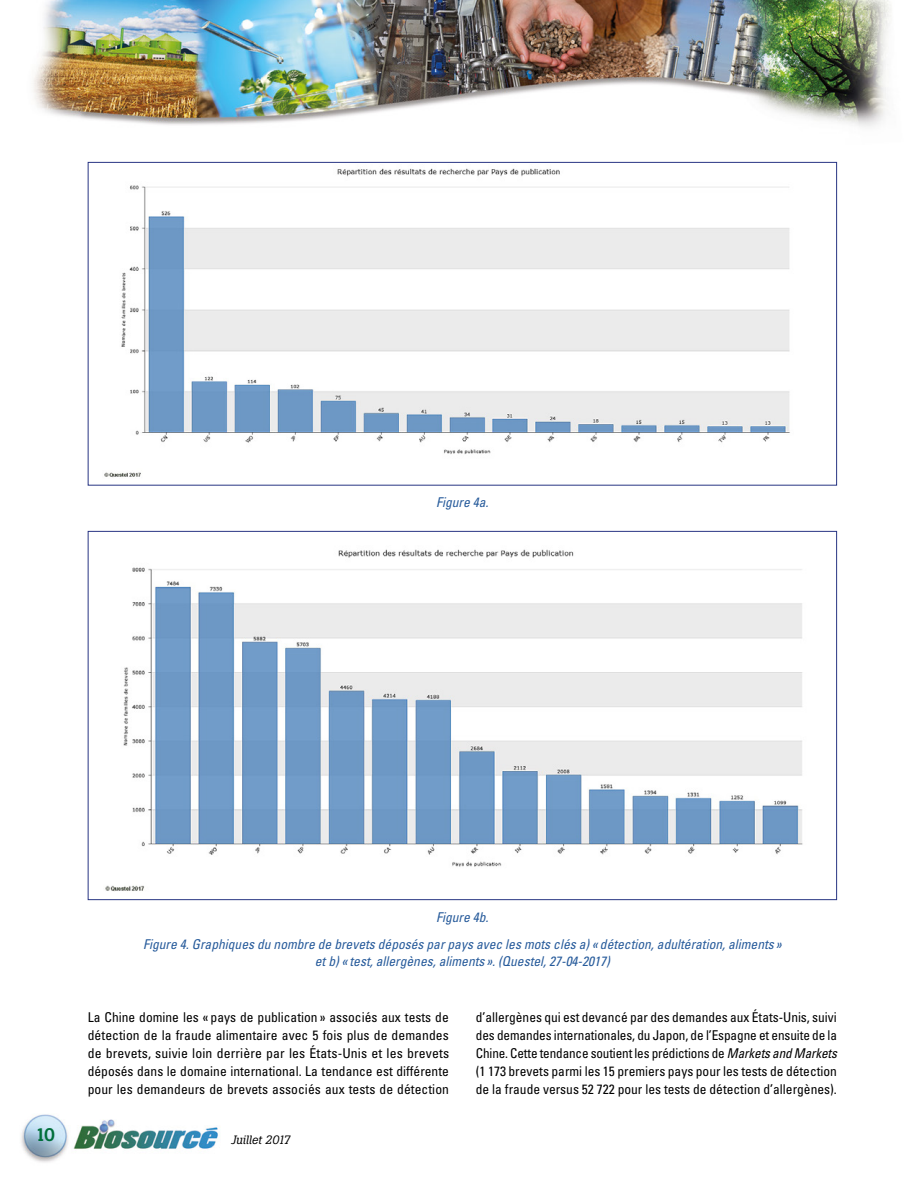
<style>
.page{position:relative;width:918px;height:1188px;background:#fff}
.page>*{position:absolute;margin:0;border:0;box-sizing:border-box;transform-origin:0 0}
.t1{font:500 18px "Boton";color:#006e3b}
.Texte_courant{font:condensed 13.5px/18px "Univers";color:#000;text-align:justify}
.Titres_figures{font:italic condensed 13.5px/16.5px "Univers";color:#275b9b;text-align:center}
.t2{font:italic 12px "Boton";color:#000}
.s1{font-style:italic}
</style>
<div class="page">
<img style="left:21px;top:1114px;width:197px;height:49px">
<img style="left:33px;top:0;width:858px;height:237px">
<div style="left:88px;top:531px;width:749px;height:369px;background:#fff;border:1px solid #283583"></div>
<img style="left:105px;top:549px;width:698px;height:343px">
<div style="left:88px;top:162px;width:749px;height:324px;background:#fff;border:1px solid #283583"></div>
<img style="left:104px;top:168px;width:686px;height:310px">
<p class="Titres_figures" style="left:436px;top:494px;width:54px">Figure 4a.</p>
<p class="Titres_figures" style="left:436px;top:909px;width:54px">Figure 4b.</p>
<p class="Titres_figures" style="left:143px;top:936px;width:640px">Figure 4. Graphiques du nombre de brevets déposés par pays avec les mots clés a) «détection, adultération, aliments » et b) « test, allergènes, aliments ». (Questel, 27-04-2017)</p>
<p class="Texte_courant" style="left:88px;top:1008px;width:363px">La Chine domine les « pays de publication » associés aux tests de détection de la fraude alimentaire avec 5 fois plus de demandes de brevets, suivie loin derrière par les États-Unis et les brevets déposés dans le domaine international. La tendance est différente pour les demandeurs de brevets associés aux tests de détection</p>
<p class="Texte_courant" style="left:476px;top:1008px;width:363px">d’allergènes qui est devancé par des demandes aux États-Unis, suivi des demandes internationales, du Japon, de l’Espagne et ensuite de la Chine. Cette tendance soutient les prédictions de <span class="s1">Markets and Markets </span>(1 173 brevets parmi les 15 premiers pays pour les tests de détection de la fraude versus 52 722 pour les tests de détection d’allergènes).</p>
<h1 class="t1" style="left:35px;top:1124px;width:22px">10</h1>
<p class="t2" style="left:231px;top:1133px;width:61px">Juillet 2017</p>
</div>
